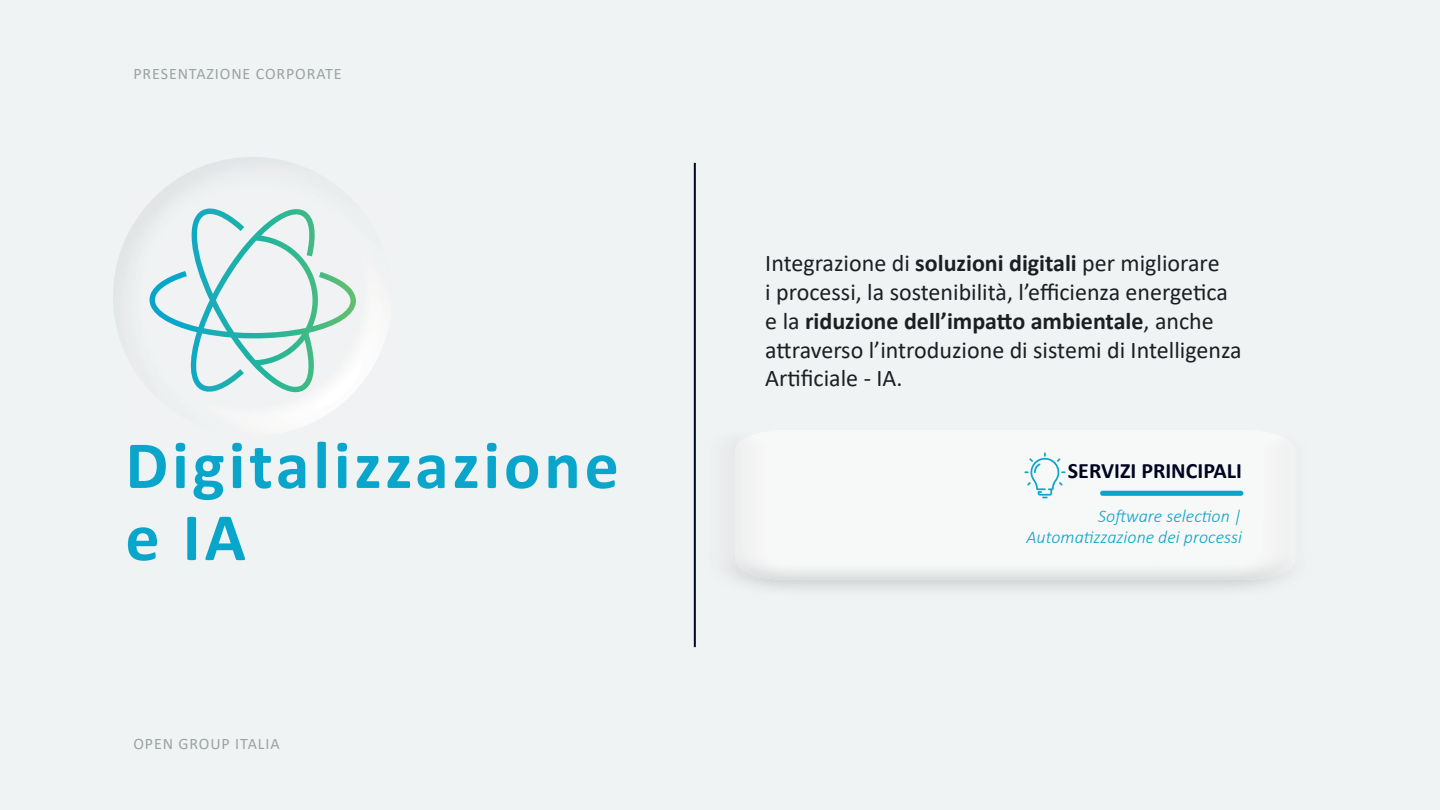
<style>
.page{position:relative;width:1440px;height:810px;background:#f0f3f4}
.page>*{position:absolute;margin:0;border:0;box-sizing:border-box;transform-origin:0 0}
.t1{font:700 68px/72px "Calibri";letter-spacing:.055em;color:#09a5ca}
.t2{font:24px/28.8px "Calibri";color:#1b1f22}
.t3{font:700 22px "Calibri";color:#000521}
.t4{font:italic 300 18px/21.6px "Calibri";color:#09a5ca;text-align:right}
.t5{font:16px "Calibri";letter-spacing:.055em;color:#9ca1a2}
.s1{font-weight:700}
</style>
<div class="page">
<img style="left:132px;top:181px;width:247px;height:244px">
<svg style="left:149px;top:200px;width:207px;height:199px"></svg>
<div style="left:1100px;top:490px;width:143px;height:6px;background:#09a5ca;border-radius:3px"></div>
<hr style="left:694px;top:163px;width:2px;height:484px;background:#000521">
<svg style="left:1024px;top:452px;width:41px;height:46px"></svg>
<p class="t5" style="left:133px;top:62px;width:210px">PRESENTAZIONE CORPORATE</p>
<h1 class="t1" style="left:125px;top:428px;width:495px">Digitalizzazione e IA</h1>
<p class="t5" style="left:133px;top:732px;width:148px">OPEN GROUP ITALIA</p>
<p class="t2" style="left:765px;top:248px;width:478px">Integrazione di <span class="s1">soluzioni digitali</span> per migliorare<br>i processi, la sostenibilità, l’efficienza energetica e la <span class="s1">riduzione dell’impatto ambientale</span>, anche attraverso l’introduzione di sistemi di Intelligenza Artificiale - IA.</p>
<p class="t3" style="left:1068px;top:455px;width:176px">SERVIZI PRINCIPALI</p>
<p class="t4" style="left:1027px;top:504px;width:217px">Software selection |<br>Automatizzazione dei processi</p>
</div>
